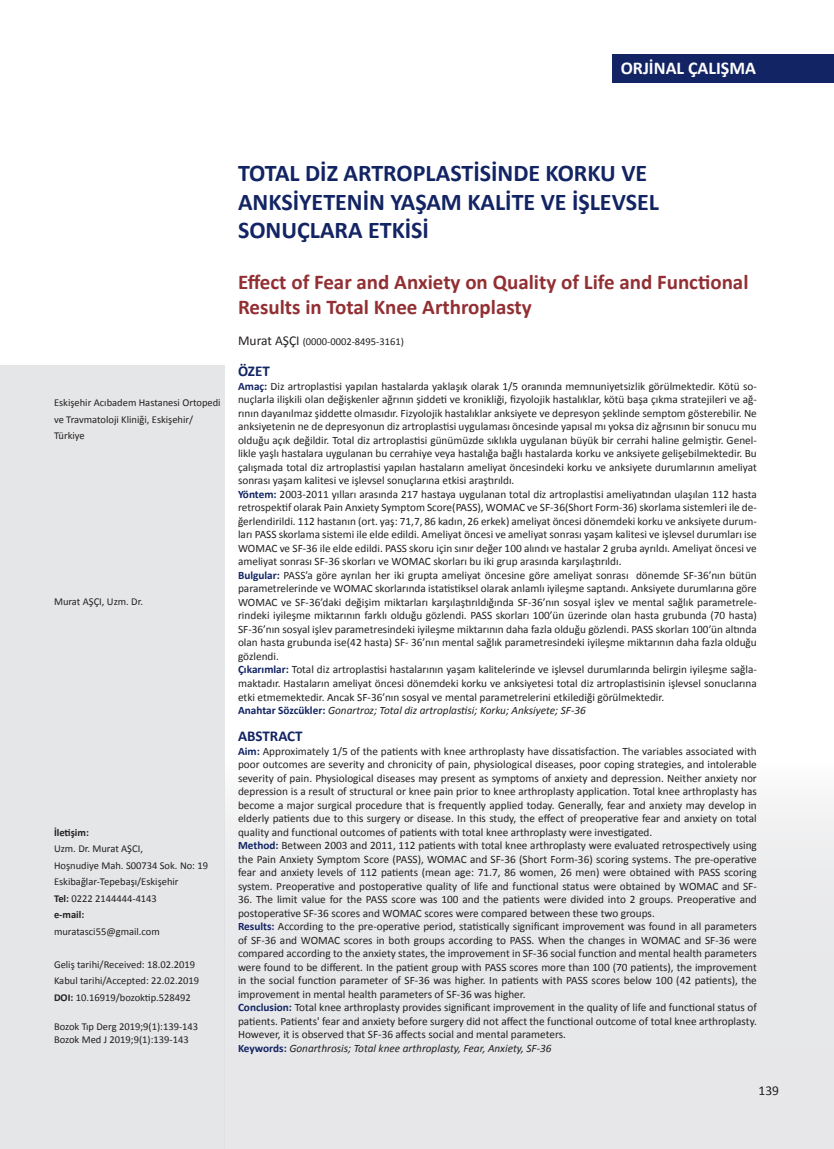
<style>
.page{position:relative;width:834px;height:1149px;background:#fff}
.page>*{position:absolute;margin:0;border:0;box-sizing:border-box;transform-origin:0 0}
.t1{font:700 24px/28.8px "Calibri";color:#122463}
.t2{font:700 21px/25.2px "Calibri";color:#922f33}
.t3{font:700 18px "Calibri";color:#fff}
.t4{font:700 15px "Calibri";color:#122463}
.t5{font:13.5px "Calibri";color:#231f20}
.t6{font:11.25px/13.5px "Calibri";color:#231f20;text-align:justify}
.BAŞLIK{font:italic 11.25px "Calibri";color:#231f20}
.t7{font:10.5px/16.5px "Calibri";color:#231f20}
.t8{font:700 10.5px "Calibri";color:#231f20}
.s1{font-weight:700}
.s2{font-size:13.5px}
.s3{font-weight:700;color:#122463}
.s4{font-weight:700;font-style:normal;color:#122463}
</style>
<div class="page">
<div style="left:224px;top:763px;width:609px;height:385px;background:linear-gradient(to bottom,#f3f4f4,#e3e3e5)"></div>
<div style="left:0;top:365px;width:224px;height:783px;background:#e5e6e7"></div>
<div style="left:612px;top:54px;width:221px;height:28px;background:#122463"></div>
<p class="t3" style="left:620px;top:57px;width:137px">ORJİNAL ÇALIŞMA</p>
<p class="t7" style="left:54px;top:394px;width:168px">Eskişehir Acıbadem Hastanesi Ortopedi ve Travmatoloji Kliniği, Eskişehir/<br>Türkiye</p>
<p class="t7" style="left:54px;top:592px;width:90px">Murat AŞÇI, Uzm. Dr.</p>
<p class="t8" style="left:54px;top:825px;width:36px">İletişim:</p>
<p class="t7" style="left:54px;top:839px;width:90px">Uzm. Dr. Murat AŞCI,</p>
<p class="t7" style="left:54px;top:856px;width:156px">Hoşnudiye Mah. S00734 Sok. No: 19<br>Eskibağlar-Tepebaşı/Eskişehir</p>
<p class="t7" style="left:54px;top:889px;width:104px"><span class="s1">Tel:</span> 0222 2144444-4143</p>
<p class="t8" style="left:54px;top:908px;width:32px">e-mail:</p>
<p class="t7" style="left:54px;top:922px;width:107px">muratasci55@gmail.com</p>
<p class="t7" style="left:54px;top:955px;width:142px">Geliş tarihi/Received: 18.02.2019</p>
<p class="t7" style="left:54px;top:971px;width:147px">Kabul tarihi/Accepted: 22.02.2019</p>
<p class="t7" style="left:54px;top:988px;width:138px"><span class="s1">DOI:</span> 10.16919/bozoktip.528492</p>
<p class="t7" style="left:54px;top:1017px;width:146px">Bozok Tıp Derg 2019;9(1):139-143</p>
<p class="t7" style="left:54px;top:1030px;width:136px">Bozok Med J 2019;9(1):139-143</p>
<p class="t1" style="left:238px;top:157px;width:422px">TOTAL DİZ ARTROPLASTİSİNDE KORKU VE<br>ANKSİYETENİN YAŞAM KALİTE VE İŞLEVSEL<br>SONUÇLARA ETKİSİ</p>
<p class="t2" style="left:238px;top:268px;width:512px">Effect of Fear and Anxiety on Quality of Life and Functional<br>Results in Total Knee Arthroplasty</p>
<p class="t7" style="left:238px;top:332px;width:167px"><span class="s2">Murat AŞÇI</span> (0000-0002-8495-3161)</p>
<p class="t4" style="left:238px;top:362px;width:33px">ÖZET</p>
<p class="t6" style="left:238px;top:378px;width:520px"><span class="s3">Amaç:</span> Diz artroplastisi yapılan hastalarda yaklaşık olarak 1/5 oranında memnuniyetsizlik görülmektedir. Kötü so&shy;nuçlarla ilişkili olan değişkenler ağrının şiddeti ve kronikliği, fizyolojik hastalıklar, kötü başa çıkma stratejileri ve ağ&shy;rının dayanılmaz şiddette olmasıdır. Fizyolojik hastalıklar anksiyete ve depresyon şeklinde semptom gösterebilir. Ne anksiyetenin ne de depresyonun diz artroplastisi uygulaması öncesinde yapısal mı yoksa diz ağrısının bir sonucu mu olduğu açık değildir. Total diz artroplastisi günümüzde sıklıkla uygulanan büyük bir cerrahi haline gelmiştir. Genel&shy;likle yaşlı hastalara uygulanan bu cerrahiye veya hastalığa bağlı hastalarda korku ve anksiyete gelişebilmektedir. Bu çalışmada total diz artroplastisi yapılan hastaların ameliyat öncesindeki korku ve anksiyete durumlarının ameliyat sonrası yaşam kalitesi ve işlevsel sonuçlarına etkisi araştırıldı.</p>
<p class="t6" style="left:238px;top:486px;width:520px"><span class="s3">Yöntem:</span> 2003-2011 yılları arasında 217 hastaya uygulanan total diz artroplastisi ameliyatından ulaşılan 112 hasta retrospektif olarak Pain Anxiety Symptom Score(PASS), WOMAC ve SF-36(Short Form-36) skorlama sistemleri ile de&shy;ğerlendirildi. 112 hastanın (ort. yaş: 71,7, 86 kadın, 26 erkek) ameliyat öncesi dönemdeki korku ve anksiyete durum&shy;ları PASS skorlama sistemi ile elde edildi. Ameliyat öncesi ve ameliyat sonrası yaşam kalitesi ve işlevsel durumları ise WOMAC ve SF-36 ile elde edildi. PASS skoru için sınır değer 100 alındı ve hastalar 2 gruba ayrıldı. Ameliyat öncesi ve ameliyat sonrası SF-36 skorları ve WOMAC skorları bu iki grup arasında karşılaştırıldı.</p>
<p class="t6" style="left:238px;top:567px;width:520px"><span class="s3">Bulgular:</span> PASS’a göre ayrılan her iki grupta ameliyat öncesine göre ameliyat sonrası dönemde SF-36’nın bütün parametrelerinde ve WOMAC skorlarında istatistiksel olarak anlamlı iyileşme saptandı. Anksiyete durumlarına göre WOMAC ve SF-36’daki değişim miktarları karşılaştırıldığında SF-36’nın sosyal işlev ve mental sağlık parametrele&shy;rindeki iyileşme miktarının farklı olduğu gözlendi. PASS skorları 100’ün üzerinde olan hasta grubunda (70 hasta)<br>SF-36’nın sosyal işlev parametresindeki iyileşme miktarının daha fazla olduğu gözlendi. PASS skorları 100’ün altında olan hasta grubunda ise(42 hasta) SF- 36’nın mental sağlık parametresindeki iyileşme miktarının daha fazla olduğu gözlendi.</p>
<p class="t6" style="left:238px;top:662px;width:520px"><span class="s3">Çıkarımlar:</span> Total diz artroplastisi hastalarının yaşam kalitelerinde ve işlevsel durumlarında belirgin iyileşme sağla&shy;maktadır. Hastaların ameliyat öncesi dönemdeki korku ve anksiyetesi total diz artroplastisinin işlevsel sonuclarına etki etmemektedir. Ancak SF-36’nın sosyal ve mental parametrelerini etkilediği görülmektedir.</p>
<p class="BAŞLIK" style="left:238px;top:703px;width:349px"><span class="s4">Anahtar Sözcükler:</span> Gonartroz; Total diz artroplastisi; Korku; Anksiyete; SF-36</p>
<p class="t4" style="left:238px;top:726px;width:66px">ABSTRACT</p>
<p class="t6" style="left:238px;top:743px;width:520px"><span class="s3">Aim:</span> Approximately 1/5 of the patients with knee arthroplasty have dissatisfaction. The variables associated with poor outcomes are severity and chronicity of pain, physiological diseases, poor coping strategies, and intolerable severity of pain. Physiological diseases may present as symptoms of anxiety and depression. Neither anxiety nor depression is a result of structural or knee pain prior to knee arthroplasty application. Total knee arthroplasty has become a major surgical procedure that is frequently applied today. Generally, fear and anxiety may develop in elderly patients due to this surgery or disease. In this study, the effect of preoperative fear and anxiety on total quality and functional outcomes of patients with total knee arthroplasty were investigated.</p>
<p class="t6" style="left:238px;top:837px;width:520px"><span class="s3">Method:</span> Between 2003 and 2011, 112 patients with total knee arthroplasty were evaluated retrospectively using the Pain Anxiety Symptom Score (PASS), WOMAC and SF-36 (Short Form-36) scoring systems. The pre-operative fear and anxiety levels of 112 patients (mean age: 71.7, 86 women, 26 men) were obtained with PASS scoring system. Preoperative and postoperative quality of life and functional status were obtained by WOMAC and SF-</p>
<p class="t6" style="left:238px;top:891px;width:520px">36. The limit value for the PASS score was 100 and the patients were divided into 2 groups. Preoperative and postoperative SF-36 scores and WOMAC scores were compared between these two groups.</p>
<p class="t6" style="left:238px;top:918px;width:520px"><span class="s3">Results:</span> According to the pre-operative period, statistically significant improvement was found in all parameters of SF-36 and WOMAC scores in both groups according to PASS. When the changes in WOMAC and SF-36 were compared according to the anxiety states, the improvement in SF-36 social function and mental health parameters were found to be different. In the patient group with PASS scores more than 100 (70 patients), the improvement in the social function parameter of SF-36 was higher. In patients with PASS scores below 100 (42 patients), the improvement in mental health parameters of SF-36 was higher.</p>
<p class="t6" style="left:238px;top:999px;width:520px"><span class="s3">Conclusion:</span> Total knee arthroplasty provides significant improvement in the quality of life and functional status of patients. Patients' fear and anxiety before surgery did not affect the functional outcome of total knee arthroplasty.<br>However, it is observed that SF-36 affects social and mental parameters.</p>
<p class="BAŞLIK" style="left:238px;top:1040px;width:315px"><span class="s4">Keywords:</span> Gonarthrosis; Total knee arthroplasty, Fear, Anxiety, SF-36</p>
<p class="t5" style="left:758px;top:1082px;width:22px">139</p>
</div>
